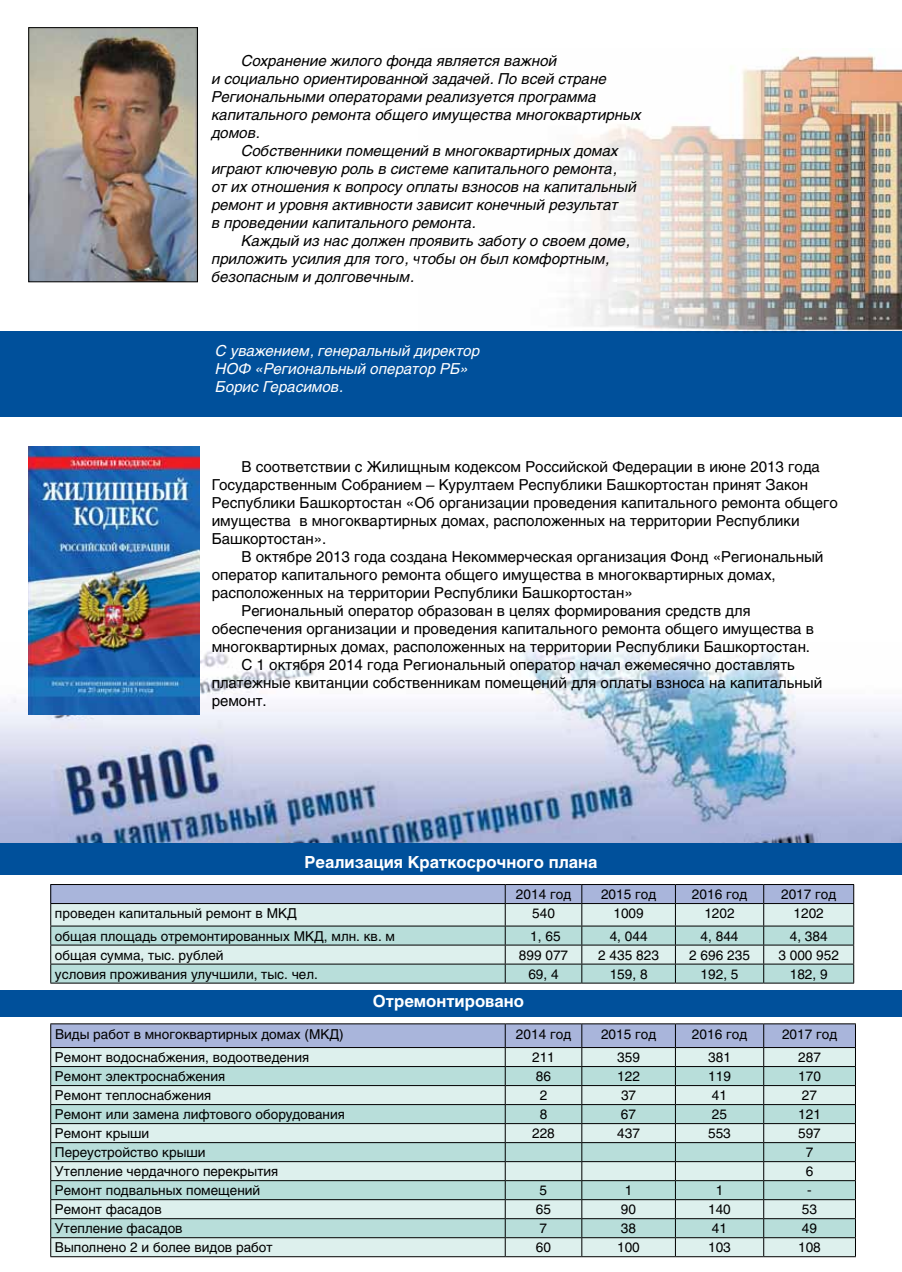
<style>
.page{position:relative;width:902px;height:1272px;background:#fff}
.page>*{position:absolute;margin:0;border:0;box-sizing:border-box;transform-origin:0 0}
.t1{font:700 16.5px "Helios";color:#fff}
.t2{font:15px/18px "Helios";color:#000}
.t3{font:italic 15px "Helios";color:#000}
.t4{font:italic 15px/18px "Helios";color:#fff}
.t5{font:13.5px "Helios";color:#000}
.t6{font:13.5px "Times New Roman";color:#000}
</style>
<div class="page">
<div style="left:0;top:842px;width:901px;height:32px;background:#00509b"></div>
<div style="left:0;top:989px;width:901px;height:27px;background:#00509b"></div>
<img style="left:0;top:642px;width:901px;height:200px">
<svg style="left:50px;top:884px;width:804px;height:98px;background:#b9d0d5"></svg>
<hr style="left:50px;top:982px;width:455px;height:1px;background:#000">
<hr style="left:505px;top:982px;width:76px;height:1px;background:#000">
<hr style="left:581px;top:982px;width:94px;height:1px;background:#000">
<hr style="left:675px;top:982px;width:88px;height:1px;background:#000">
<hr style="left:763px;top:982px;width:91px;height:1px;background:#000">
<svg style="left:50px;top:1023px;width:806px;height:233px;background:#bdd6d6"></svg>
<hr style="left:50px;top:1256px;width:455px;height:1px;background:#000">
<hr style="left:505px;top:1256px;width:76px;height:1px;background:#000">
<hr style="left:581px;top:1256px;width:94px;height:1px;background:#000">
<hr style="left:675px;top:1256px;width:88px;height:1px;background:#000">
<hr style="left:763px;top:1256px;width:92px;height:1px;background:#000">
<img style="left:31px;top:29px;width:165px;height:251px">
<div style="left:29px;top:27px;width:169px;height:255px;border:1px solid #000"></div>
<div style="left:0;top:332px;width:901px;height:85px;background:#00509b"></div>
<img style="left:419px;top:54px;width:482px;height:279px">
<img style="left:29px;top:446px;width:170px;height:268px">
<p class="t3" style="left:241px;top:52px;width:317px">Сохранение жилого фонда является важной</p>
<p class="t3" style="left:212px;top:70px;width:396px">и социально ориентированной задачей. По всей стране</p>
<p class="t3" style="left:212px;top:88px;width:386px">Региональными операторами реализуется программа</p>
<p class="t3" style="left:212px;top:106px;width:431px">капитального ремонта общего имущества многоквартирных</p>
<p class="t3" style="left:212px;top:124px;width:50px">домов.</p>
<p class="t3" style="left:241px;top:142px;width:378px">Собственники помещений в многоквартирных домах</p>
<p class="t3" style="left:212px;top:160px;width:407px">играют ключевую роль в системе капитального ремонта,</p>
<p class="t3" style="left:212px;top:178px;width:426px">от их отношения к вопросу оплаты взносов на капитальный</p>
<p class="t3" style="left:212px;top:196px;width:408px">ремонт и уровня активности зависит конечный результат</p>
<p class="t3" style="left:212px;top:214px;width:266px">в проведении капитального ремонта.</p>
<p class="t3" style="left:241px;top:232px;width:390px">Каждый из нас должен проявить заботу о своем доме,</p>
<p class="t3" style="left:212px;top:250px;width:399px">приложить усилия для того, чтобы он был комфортным,</p>
<p class="t3" style="left:212px;top:268px;width:204px">безопасным и долговечным.</p>
<p class="t4" style="left:215px;top:341px;width:266px">С уважением, генеральный директор<br>НОФ «Региональный оператор РБ»<br>Борис Герасимов.</p>
<p class="t2" style="left:212px;top:457px;width:627px;text-indent:30px">В соответствии с Жилищным кодексом Российской Федерации в июне 2013 года Государственным Собранием – Курултаем Республики Башкортостан принят Закон Республики Башкортостан «Об организации проведения капитального ремонта общего имущества в многоквартирных домах, расположенных на территории Республики Башкортостан».</p>
<p class="t2" style="left:241px;top:547px;width:583px">В октябре 2013 года создана Некоммерческая организация Фонд «Региональный</p>
<p class="t2" style="left:212px;top:565px;width:565px">оператор капитального ремонта общего имущества в многоквартирных домах,</p>
<p class="t2" style="left:212px;top:583px;width:422px">расположенных на территории Республики Башкортостан»</p>
<p class="t2" style="left:241px;top:601px;width:510px">Региональный оператор образован в целях формирования средств для</p>
<p class="t2" style="left:212px;top:619px;width:603px">обеспечения организации и проведения капитального ремонта общего имущества в</p>
<p class="t2" style="left:212px;top:637px;width:600px">многоквартирных домах, расположенных на территории Республики Башкортостан.</p>
<p class="t2" style="left:241px;top:655px;width:555px">С 1 октября 2014 года Региональный оператор начал ежемесячно доставлять</p>
<p class="t2" style="left:212px;top:673px;width:612px">платежные квитанции собственникам помещений для оплаты взноса на капитальный</p>
<p class="t2" style="left:212px;top:691px;width:57px">ремонт.</p>
<p class="t1" style="left:304px;top:852px;width:294px">Реализация Краткосрочного плана</p>
<p class="t5" style="left:516px;top:886px;width:57px">2014 год</p>
<p class="t5" style="left:601px;top:886px;width:57px">2015 год</p>
<p class="t5" style="left:692px;top:886px;width:57px">2016 год</p>
<p class="t5" style="left:781px;top:886px;width:57px">2017 год</p>
<p class="t5" style="left:55px;top:905px;width:243px">проведен капитальный ремонт в МКД</p>
<p class="t5" style="left:532px;top:905px;width:24px">540</p>
<p class="t5" style="left:613px;top:905px;width:32px">1009</p>
<p class="t5" style="left:704px;top:905px;width:32px">1202</p>
<p class="t5" style="left:793px;top:905px;width:32px">1202</p>
<p class="t5" style="left:55px;top:928px;width:341px">общая площадь отремонтированных МКД, млн. кв. м</p>
<p class="t5" style="left:530px;top:928px;width:32px">1, 65</p>
<p class="t5" style="left:609px;top:928px;width:39px">4, 044</p>
<p class="t5" style="left:700px;top:928px;width:39px">4, 844</p>
<p class="t5" style="left:789px;top:928px;width:39px">4, 384</p>
<p class="t5" style="left:55px;top:947px;width:170px">общая сумма, тыс. рублей</p>
<p class="t5" style="left:519px;top:947px;width:51px">899 077</p>
<p class="t5" style="left:598px;top:947px;width:62px">2 435 823</p>
<p class="t5" style="left:689px;top:947px;width:62px">2 696 235</p>
<p class="t5" style="left:778px;top:947px;width:62px">3 000 952</p>
<p class="t5" style="left:55px;top:966px;width:264px">условия проживания улучшили, тыс. чел.</p>
<p class="t5" style="left:528px;top:966px;width:32px">69, 4</p>
<p class="t5" style="left:609px;top:966px;width:39px">159, 8</p>
<p class="t5" style="left:700px;top:966px;width:39px">192, 5</p>
<p class="t5" style="left:789px;top:966px;width:39px">182, 9</p>
<p class="t1" style="left:373px;top:991px;width:152px">Отремонтировано</p>
<p class="t5" style="left:55px;top:1025px;width:290px">Виды работ в многоквартирных домах (МКД)</p>
<p class="t5" style="left:516px;top:1025px;width:57px">2014 год</p>
<p class="t5" style="left:601px;top:1025px;width:57px">2015 год</p>
<p class="t5" style="left:692px;top:1025px;width:57px">2016 год</p>
<p class="t5" style="left:782px;top:1025px;width:57px">2017 год</p>
<p class="t5" style="left:55px;top:1049px;width:256px">Ремонт водоснабжения, водоотведения</p>
<p class="t5" style="left:532px;top:1049px;width:24px">211</p>
<p class="t5" style="left:617px;top:1049px;width:24px">359</p>
<p class="t5" style="left:708px;top:1049px;width:24px">381</p>
<p class="t5" style="left:798px;top:1049px;width:24px">287</p>
<p class="t5" style="left:55px;top:1068px;width:172px">Ремонт электроснабжения</p>
<p class="t5" style="left:536px;top:1068px;width:17px">86</p>
<p class="t5" style="left:617px;top:1068px;width:24px">122</p>
<p class="t5" style="left:708px;top:1068px;width:24px">119</p>
<p class="t5" style="left:798px;top:1068px;width:24px">170</p>
<p class="t5" style="left:55px;top:1087px;width:158px">Ремонт теплоснабжения</p>
<p class="t5" style="left:539px;top:1087px;width:9px">2</p>
<p class="t5" style="left:621px;top:1087px;width:17px">37</p>
<p class="t5" style="left:711px;top:1087px;width:17px">41</p>
<p class="t5" style="left:801px;top:1087px;width:17px">27</p>
<p class="t5" style="left:55px;top:1106px;width:291px">Ремонт или замена лифтового оборудования</p>
<p class="t5" style="left:539px;top:1106px;width:9px">8</p>
<p class="t5" style="left:621px;top:1106px;width:17px">67</p>
<p class="t5" style="left:711px;top:1106px;width:17px">25</p>
<p class="t5" style="left:798px;top:1106px;width:24px">121</p>
<p class="t5" style="left:55px;top:1125px;width:96px">Ремонт крыши</p>
<p class="t5" style="left:532px;top:1125px;width:24px">228</p>
<p class="t5" style="left:617px;top:1125px;width:24px">437</p>
<p class="t5" style="left:708px;top:1125px;width:24px">553</p>
<p class="t5" style="left:798px;top:1125px;width:24px">597</p>
<p class="t5" style="left:55px;top:1144px;width:152px">Переустройство крыши</p>
<p class="t5" style="left:805px;top:1144px;width:9px">7</p>
<p class="t5" style="left:55px;top:1163px;width:225px">Утепление чердачного перекрытия</p>
<p class="t5" style="left:805px;top:1163px;width:9px">6</p>
<p class="t5" style="left:55px;top:1182px;width:207px">Ремонт подвальных помещений</p>
<p class="t5" style="left:539px;top:1182px;width:9px">5</p>
<p class="t5" style="left:624px;top:1182px;width:9px">1</p>
<p class="t5" style="left:715px;top:1182px;width:9px">1</p>
<p class="t6" style="left:807px;top:1180px;width:6px">-</p>
<p class="t5" style="left:55px;top:1201px;width:108px">Ремонт фасадов</p>
<p class="t5" style="left:536px;top:1201px;width:17px">65</p>
<p class="t5" style="left:621px;top:1201px;width:17px">90</p>
<p class="t5" style="left:708px;top:1201px;width:24px">140</p>
<p class="t5" style="left:801px;top:1201px;width:17px">53</p>
<p class="t5" style="left:55px;top:1220px;width:129px">Утепление фасадов</p>
<p class="t5" style="left:539px;top:1220px;width:9px">7</p>
<p class="t5" style="left:621px;top:1220px;width:17px">38</p>
<p class="t5" style="left:711px;top:1220px;width:17px">41</p>
<p class="t5" style="left:801px;top:1220px;width:17px">49</p>
<p class="t5" style="left:55px;top:1239px;width:219px">Выполнено 2 и более видов работ</p>
<p class="t5" style="left:535px;top:1239px;width:17px">60</p>
<p class="t5" style="left:617px;top:1239px;width:24px">100</p>
<p class="t5" style="left:708px;top:1239px;width:24px">103</p>
<p class="t5" style="left:798px;top:1239px;width:24px">108</p>
</div>
